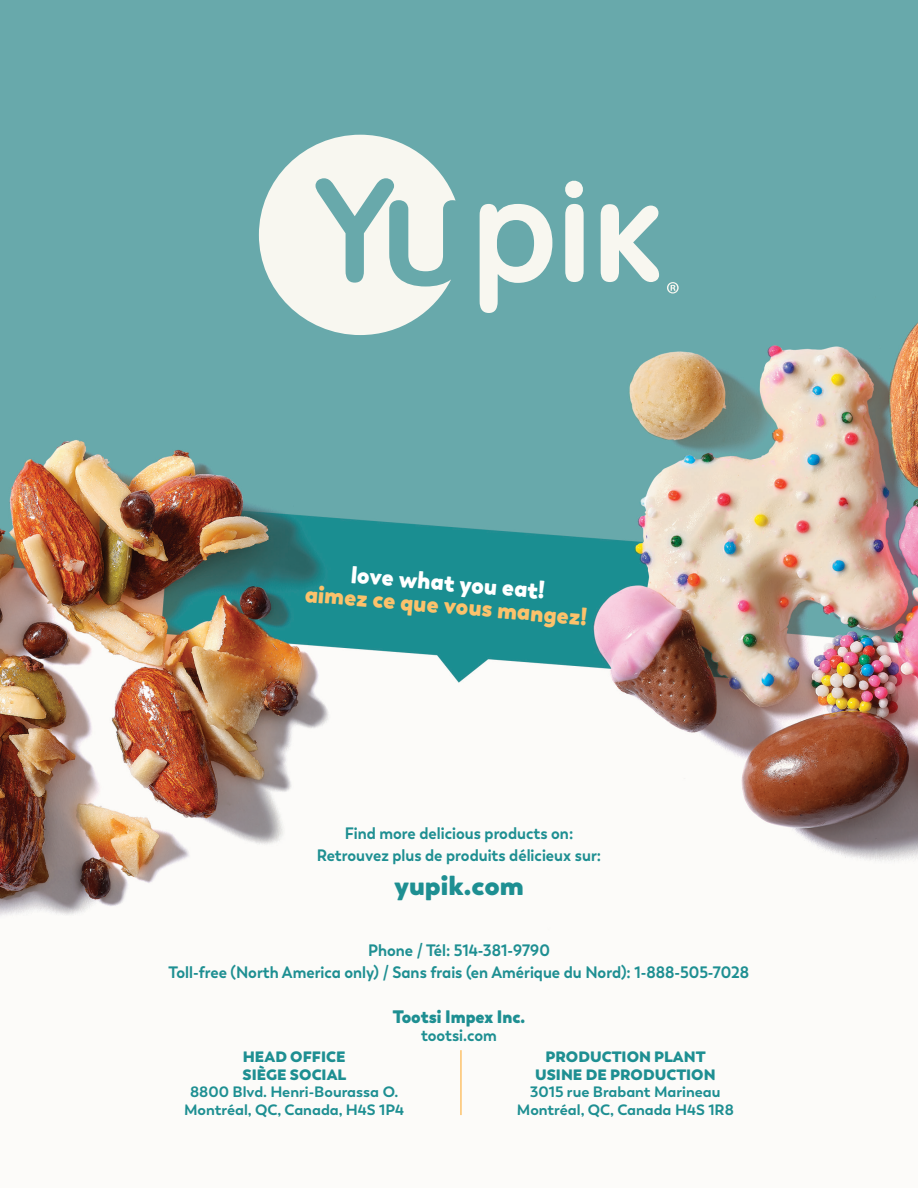
<style>
.page{position:relative;width:918px;height:1188px;background:#fff}
.page>*{position:absolute;margin:0;border:0;box-sizing:border-box;transform-origin:0 0}
.t1{font:800 27px "Boston";color:#1e8f92}
.t2{font:800 24px "Boston";color:#fcc26b;scale:.93 1}
.t3{font:800 24px "Boston";color:#fff;scale:.93 1}
.t4{font:800 18px "Boston";color:#1e8f92;scale:.93 1}
.t5{font:700 16.5px/22.2px "Boston";color:#1e8f92;text-align:center;scale:.93 1}
.t6{font:700 15px/17.7px "Boston";color:#1e8f92;text-align:center}
.t7{font:800 15px/17.7px "Boston";color:#1e8f92;text-align:center}
</style>
<div class="page">
<img style="left:0;top:0;width:918px;height:1116px">
<svg style="left:564px;top:180px;width:20px;height:102px"></svg>
<svg style="left:601px;top:204px;width:58px;height:78px"></svg>
<svg style="left:259px;top:135px;width:197px;height:200px"></svg>
<svg style="left:480px;top:204px;width:72px;height:109px"></svg>
<svg style="left:667px;top:282px;width:12px;height:12px"></svg>
<hr style="left:460px;top:1050px;width:2px;height:65px;background:#fcc26b">
<h2 class="t3" style="left:353px;top:559px;width:211px;rotate:5deg">love what you eat!</h2>
<h2 class="t2" style="left:307px;top:577px;width:306px;rotate:5deg">aimez ce que vous mangez!</h2>
<p class="t5" style="left:317px;top:822px;width:307px">Find more delicious products on:<br>Retrouvez plus de produits délicieux sur:</p>
<h1 class="t1" style="left:394px;top:868px;width:131px">yupik.com</h1>
<p class="t5" style="left:169px;top:939px;width:626px">Phone / Tél: 514-381-9790<br>Toll-free (North America only) / Sans frais (en Amérique du Nord): 1-888-505-7028</p>
<p class="t4" style="left:393px;top:1005px;width:144px">Tootsi Impex Inc.</p>
<p class="t5" style="left:421px;top:1024px;width:83px">tootsi.com</p>
<p class="t7" style="left:242px;top:1048px;width:105px;text-align:left">HEAD OFFICE<br>SIÈGE SOCIAL</p>
<p class="t6" style="left:184px;top:1083px;width:222px">8800 Blvd. Henri-Bourassa O.<br>Montréal, QC, Canada, H4S 1P4</p>
<p class="t7" style="left:535px;top:1048px;width:182px">PRODUCTION PLANT<br>USINE DE PRODUCTION</p>
<p class="t6" style="left:517px;top:1083px;width:218px">3015 rue Brabant Marineau<br>Montréal, QC, Canada H4S 1R8</p>
</div>
